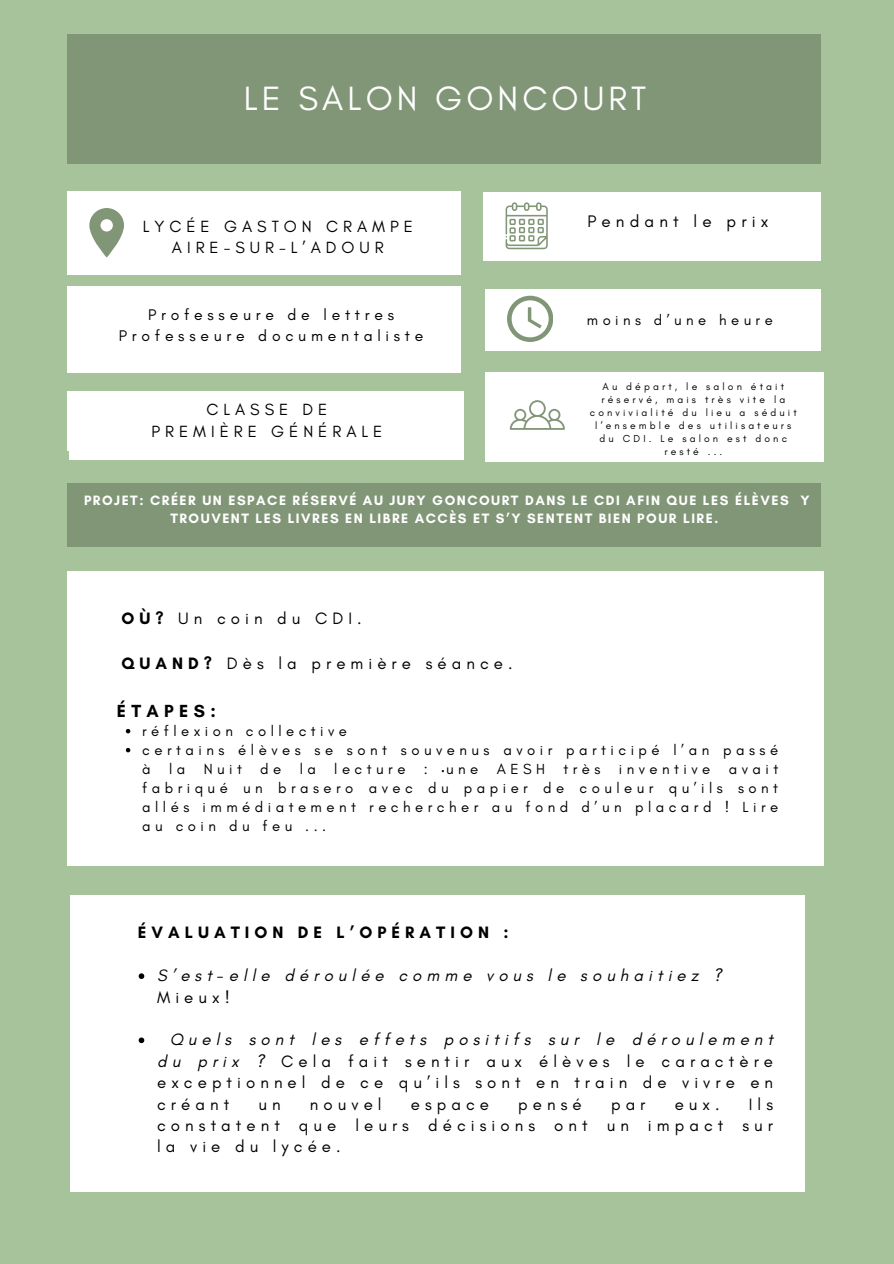
<style>
.page{position:relative;width:894px;height:1264px;background:#fff}
.page>*{position:absolute;margin:0;border:0;box-sizing:border-box;transform-origin:0 0}
.t1{font:34.35px "Glacial Indifference";letter-spacing:.12em;color:#fff}
.t2{font:18px "Glacial Indifference";letter-spacing:.3em;color:#000}
.t3{font:700 17.85px "Glacial Indifference";letter-spacing:.3em;color:#000}
.t4{font:17.1px "Glacial Indifference";letter-spacing:.3em;color:#000}
.t5{font:16.8px/21.5px "Glacial Indifference";letter-spacing:.3em;color:#000;text-align:justify}
.t6{font:italic 16.8px/21.3px "Glacial Indifference";letter-spacing:.3em;color:#000}
.t7{font:700 16.8px "Glacial Indifference";letter-spacing:.3em;color:#000}
.t8{font:16.8px "Noto Sans";color:#000}
.t9{font:16.5px/21.3px "Glacial Indifference";letter-spacing:.3em;color:#000;text-align:center}
.t10{font:16.2px "Glacial Indifference";letter-spacing:.3em;color:#000}
.t11{font:15.75px/20.4px "Glacial Indifference";letter-spacing:.3em;color:#000;text-align:center}
.t12{font:14.85px/19px "Glacial Indifference";letter-spacing:.3em;color:#000}
.t13{font:700 13.8px/18px "Glacial Indifference";letter-spacing:.11em;color:#fff;text-align:center}
.t14{font:10.35px/12.9px "Glacial Indifference";letter-spacing:.3em;color:#000;text-align:center}
.s1{font-weight:700}
.s2{font-style:normal}
.s3{font-style:italic}
</style>
<div class="page">
<div style="left:0;top:0;width:893px;height:1263px;background:#a7c39b"></div>
<div style="left:67px;top:483px;width:753px;height:63px;background:#819677"></div>
<div style="left:67px;top:571px;width:756px;height:294px;background:#fff"></div>
<div style="left:70px;top:391px;width:394px;height:68px;background:#fff"></div>
<div style="left:67px;top:35px;width:753px;height:128px;background:#819677"></div>
<svg style="left:126px;top:729px;width:4px;height:4px"></svg>
<svg style="left:126px;top:748px;width:4px;height:4px"></svg>
<div style="left:70px;top:895px;width:734px;height:296px;background:#fff"></div>
<svg style="left:139px;top:973px;width:5px;height:6px"></svg>
<svg style="left:139px;top:1037px;width:5px;height:6px"></svg>
<div style="left:67px;top:286px;width:394px;height:86px;background:#fff"></div>
<div style="left:67px;top:391px;width:394px;height:59px;background:#fff"></div>
<div style="left:482px;top:193px;width:338px;height:67px;background:#fff"></div>
<svg style="left:505px;top:202px;width:42px;height:47px"></svg>
<div style="left:67px;top:191px;width:393px;height:84px;background:#fff"></div>
<svg style="left:89px;top:208px;width:35px;height:50px"></svg>
<div style="left:485px;top:289px;width:335px;height:62px;background:#fff"></div>
<svg style="left:507px;top:296px;width:45px;height:45px"></svg>
<div style="left:485px;top:372px;width:338px;height:89px;background:#fff"></div>
<svg style="left:509px;top:400px;width:56px;height:30px"></svg>
<p class="t1" style="left:244px;top:77px;width:404px">LE SALON GONCOURT</p>
<h6 class="t9" style="left:143px;top:215px;width:271px">LYCÉE GASTON CRAMPE<br>AIRE-SUR-L’ADOUR</h6>
<h4 class="t11" style="left:119px;top:304px;width:306px">Professeure de lettres<br>Professeure documentaliste</h4>
<p class="t9" style="left:149px;top:321px;width:259px">Professeure de lettres</p>
<p class="t9" style="left:151px;top:399px;width:232px">CLASSE DE<br>PREMIÈRE GÉNÉRALE</p>
<h3 class="t10" style="left:150px;top:415px;width:235px">CLASSE DE SECONDE</h3>
<p class="t4" style="left:587px;top:211px;width:182px">Pendant le prix</p>
<p class="t12" style="left:586px;top:310px;width:187px">moins d’une heure</p>
<p class="t14" style="left:589px;top:380px;width:208px">Au départ, le salon était réservé, mais très vite la convivialité du lieu a séduit l’ensemble des utilisateurs du CDI. Le salon est donc resté ...</p>
<h3 class="t2" style="left:594px;top:417px;width:207px">Classe Goncourt</h3>
<p class="t13" style="left:84px;top:491px;width:727px">PROJET: CRÉER UN ESPACE RÉSERVÉ AU JURY GONCOURT DANS LE CDI AFIN QUE LES ÉLÈVES Y<br>TROUVENT LES LIVRES EN LIBRE ACCÈS ET S’Y SENTENT BIEN POUR LIRE.</p>
<h1 class="t5" style="left:121px;top:607px;width:242px"><span class="s1">OÙ?</span> Un coin du CDI.</h1>
<p class="t5" style="left:121px;top:652px;width:392px"><span class="s1">QUAND?</span> Dès la première séance.</p>
<p class="t3" style="left:117px;top:699px;width:100px">ÉTAPES:</p>
<p class="t12" style="left:142px;top:721px;width:637px">réflexion collective<br>certains élèves se sont souvenus avoir participé l’an passé à la Nuit de la lecture : une AESH très inventive avait fabriqué un brasero avec du papier de couleur qu’ils sont allés immédiatement rechercher au fond d’un placard ! Lire au coin du feu ...</p>
<p class="t8" style="left:440px;top:759px;width:6px">·</p>
<h4 class="t7" style="left:138px;top:922px;width:372px">ÉVALUATION DE L’OPÉRATION :</h4>
<h6 class="t6" style="left:157px;top:964px;width:565px">S’est-elle déroulée comme vous le souhaitiez ?<br><span class="s2">Mieux!</span></h6>
<h4 class="t5" style="left:157px;top:1028px;width:617px;text-indent:12px"><span class="s3">Quels sont les effets positifs sur le déroulement du prix ?</span> Cela fait sentir aux élèves le caractère exceptionnel de ce qu’ils sont en train de vivre en créant</h4>
<h4 class="t5" style="left:157px;top:1092px;width:617px;text-indent:591px">Ils constatent que leurs décisions ont un impact sur la vie du lycée.</h4>
<h4 class="t5" style="left:258px;top:1092px;width:24px">u n</h4>
<h4 class="t5" style="left:310px;top:1092px;width:73px">nouvel</h4>
<h4 class="t5" style="left:410px;top:1092px;width:80px">espace</h4>
<h4 class="t5" style="left:518px;top:1092px;width:65px">pensé</h4>
<h4 class="t5" style="left:611px;top:1092px;width:36px">par</h4>
<h4 class="t5" style="left:674px;top:1092px;width:46px">eux.</h4>
</div>
